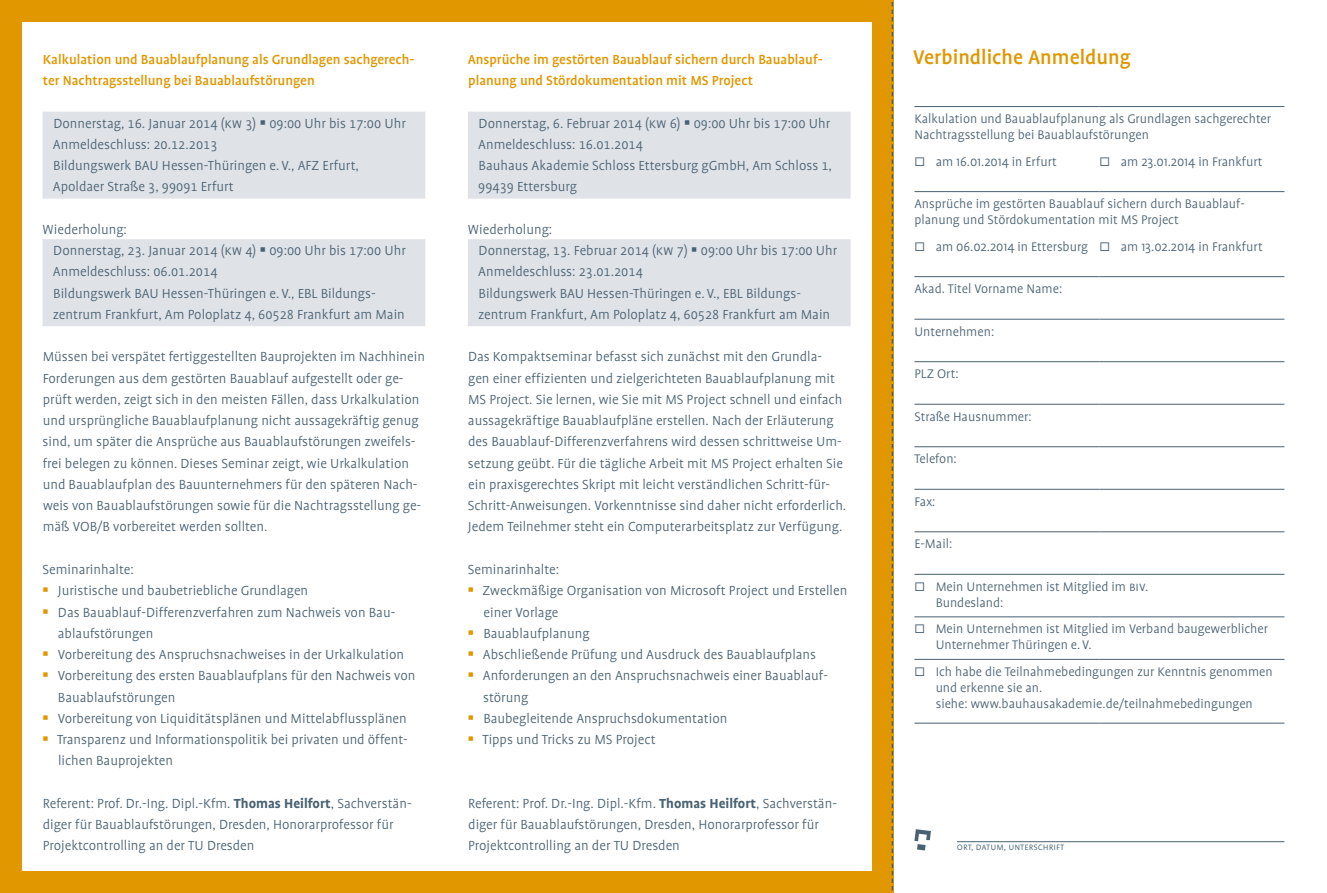
<style>
.page{position:relative;width:1327px;height:893px;background:#fff}
.page>*{position:absolute;margin:0;border:0;box-sizing:border-box;transform-origin:0 0}
.t1{font:500 22.5px "Profile OT";color:#e09700}
.t2{font:300 15px/21.3px "Profile OT";color:#496172}
.t3{font:500 15px/21.3px "Profile OT";color:#e09700}
.t4{font:300 14.25px/15.9px "Profile OT";color:#496172}
.t5{font:300 10.5px "Profile OT";color:#496172}
.s1{font-weight:700}
</style>
<div class="page">
<div style="left:872px;top:21px;width:21px;height:851px;background:#e09700"></div>
<div style="left:0;top:0;width:893px;height:21px;background:#e09700"></div>
<div style="left:0;top:872px;width:893px;height:21px;background:#e09700"></div>
<div style="left:43px;top:112px;width:382px;height:87px;background:#dfe2e7"></div>
<div style="left:43px;top:239px;width:382px;height:87px;background:#dfe2e7"></div>
<div style="left:468px;top:112px;width:382px;height:87px;background:#dfe2e7"></div>
<div style="left:468px;top:239px;width:382px;height:87px;background:#dfe2e7"></div>
<div style="left:0;top:21px;width:21px;height:851px;background:#e09700"></div>
<svg style="left:891px;top:2px;width:2px;height:889px"></svg>
<hr style="left:914px;top:106px;width:185px;height:1px;background:#496172">
<hr style="left:1099px;top:106px;width:185px;height:1px;background:#496172">
<hr style="left:914px;top:191px;width:185px;height:1px;background:#496172">
<hr style="left:1099px;top:191px;width:185px;height:1px;background:#496172">
<hr style="left:914px;top:276px;width:185px;height:1px;background:#496172">
<hr style="left:1099px;top:276px;width:185px;height:1px;background:#496172">
<hr style="left:914px;top:319px;width:185px;height:1px;background:#496172">
<hr style="left:914px;top:361px;width:185px;height:1px;background:#496172">
<hr style="left:914px;top:404px;width:185px;height:1px;background:#496172">
<hr style="left:914px;top:446px;width:185px;height:1px;background:#496172">
<hr style="left:914px;top:489px;width:185px;height:1px;background:#496172">
<hr style="left:1099px;top:319px;width:185px;height:1px;background:#496172">
<hr style="left:1099px;top:361px;width:185px;height:1px;background:#496172">
<hr style="left:1099px;top:404px;width:185px;height:1px;background:#496172">
<hr style="left:1099px;top:446px;width:185px;height:1px;background:#496172">
<hr style="left:1099px;top:489px;width:185px;height:1px;background:#496172">
<hr style="left:914px;top:531px;width:185px;height:1px;background:#496172">
<hr style="left:1099px;top:531px;width:185px;height:1px;background:#496172">
<hr style="left:914px;top:574px;width:185px;height:1px;background:#496172">
<hr style="left:1099px;top:574px;width:185px;height:1px;background:#496172">
<hr style="left:914px;top:617px;width:185px;height:1px;background:#496172">
<hr style="left:1099px;top:617px;width:185px;height:1px;background:#496172">
<hr style="left:914px;top:659px;width:185px;height:1px;background:#496172">
<hr style="left:1099px;top:659px;width:185px;height:1px;background:#496172">
<hr style="left:914px;top:723px;width:185px;height:1px;background:#496172">
<hr style="left:1099px;top:723px;width:185px;height:1px;background:#496172">
<hr style="left:957px;top:841px;width:327px;height:1px;background:#496172">
<svg style="left:914px;top:829px;width:17px;height:21px"></svg>
<p class="t3" style="left:43px;top:49px;width:373px">Kalkulation und Bauablaufplanung als Grundlagen sachgerech&shy;ter Nachtragsstellung bei Bauablaufstörungen</p>
<p class="t2" style="left:53px;top:113px;width:354px">Donnerstag, 16. Januar 2014 (KW 3) ▪ 09:00 Uhr bis 17:00 Uhr Anmeldeschluss: 20.12.2013<br>Bildungswerk BAU Hessen-Thüringen e. V., AFZ Erfurt, Apoldaer Straße 3, 99091 Erfurt</p>
<p class="t2" style="left:53px;top:219px;width:354px;text-indent:-10px">Wiederholung:<br>Donnerstag, 23. Januar 2014 (KW 4) ▪ 09:00 Uhr bis 17:00 Uhr Anmeldeschluss: 06.01.2014<br>Bildungswerk BAU Hessen-Thüringen e. V., EBL Bildungs&shy;zentrum Frankfurt, Am Poloplatz 4, 60528 Frankfurt am Main</p>
<p class="t2" style="left:43px;top:346px;width:384px">Müssen bei verspätet fertiggestellten Bauprojekten im Nachhinein Forderungen aus dem gestörten Bauablauf aufgestellt oder ge&shy;prüft werden, zeigt sich in den meisten Fällen, dass Urkalkulation und ursprüngliche Bauablaufplanung nicht aussagekräftig genug sind, um später die Ansprüche aus Bauablaufstörungen zweifels&shy;frei belegen zu können. Dieses Seminar zeigt, wie Urkalkulation und Bauablaufplan des Bauunternehmers für den späteren Nach&shy;weis von Bauablaufstörungen sowie für die Nachtragsstellung ge&shy;mäß VOB/B vorbereitet werden sollten.</p>
<p class="t2" style="left:57px;top:559px;width:360px;text-indent:-15px">Seminarinhalte:<br>Juristische und baubetriebliche Grundlagen<br>Das Bauablauf-Differenzverfahren zum Nachweis von Bau&shy;ablaufstörungen<br>Vorbereitung des Anspruchsnachweises in der Urkalkulation Vorbereitung des ersten Bauablaufplans für den Nachweis von Bauablaufstörungen<br>Vorbereitung von Liquiditätsplänen und Mittelabflussplänen Transparenz und Informationspolitik bei privaten und öffent&shy;lichen Bauprojekten</p>
<p class="t2" style="left:43px;top:793px;width:370px">Referent: Prof. Dr.-Ing. Dipl.-Kfm. <span class="s1">Thomas Heilfort</span>, Sachverstän&shy;diger für Bauablaufstörungen, Dresden, Honorarprofessor für<br>Projektcontrolling an der TU Dresden</p>
<p class="t3" style="left:468px;top:49px;width:355px">Ansprüche im gestörten Bauablauf sichern durch Bauablauf&shy;planung und Stördokumentation mit MS Project</p>
<p class="t2" style="left:478px;top:113px;width:355px">Donnerstag, 6. Februar 2014 (KW 6) ▪ 09:00 Uhr bis 17:00 Uhr Anmeldeschluss: 16.01.2014<br>Bauhaus Akademie Schloss Ettersburg gGmbH, Am Schloss 1, 99439 Ettersburg</p>
<p class="t2" style="left:478px;top:219px;width:361px;text-indent:-10px">Wiederholung:<br>Donnerstag, 13. Februar 2014 (KW 7) ▪ 09:00 Uhr bis 17:00 Uhr Anmeldeschluss: 23.01.2014<br>Bildungswerk BAU Hessen-Thüringen e. V., EBL Bildungs&shy;zentrum Frankfurt, Am Poloplatz 4, 60528 Frankfurt am Main</p>
<p class="t2" style="left:468px;top:346px;width:380px">Das Kompaktseminar befasst sich zunächst mit den Grundla&shy;gen einer effizienten und zielgerichteten Bauablaufplanung mit MS Project. Sie lernen, wie Sie mit MS Project schnell und einfach aussagekräftige Bauablaufpläne erstellen. Nach der Erläuterung des Bauablauf-Differenzverfahrens wird dessen schrittweise Um&shy;setzung geübt. Für die tägliche Arbeit mit MS Project erhalten Sie ein praxisgerechtes Skript mit leicht verständlichen Schritt-für-Schritt-Anweisungen. Vorkenntnisse sind daher nicht erforderlich.<br>Jedem Teilnehmer steht ein Computerarbeitsplatz zur Verfügung.</p>
<p class="t2" style="left:482px;top:559px;width:366px;text-indent:-15px">Seminarinhalte:<br>Zweckmäßige Organisation von Microsoft Project und Erstellen einer Vorlage<br>Bauablaufplanung<br>Abschließende Prüfung und Ausdruck des Bauablaufplans Anforderungen an den Anspruchsnachweis einer Bauablauf&shy;störung<br>Baubegleitende Anspruchsdokumentation<br>Tipps und Tricks zu MS Project</p>
<p class="t2" style="left:468px;top:793px;width:370px">Referent: Prof. Dr.-Ing. Dipl.-Kfm. <span class="s1">Thomas Heilfort</span>, Sachverstän&shy;diger für Bauablaufstörungen, Dresden, Honorarprofessor für<br>Projektcontrolling an der TU Dresden</p>
<h1 class="t1" style="left:913px;top:44px;width:219px">Verbindliche Anmeldung</h1>
<p class="t4" style="left:914px;top:111px;width:358px">Kalkulation und Bauablaufplanung als Grundlagen sachgerechter<br>Nachtragsstellung bei Bauablaufstörungen</p>
<p class="t4" style="left:914px;top:154px;width:144px">▫ am 16.01.2014 in Erfurt</p>
<p class="t4" style="left:1099px;top:154px;width:165px">▫ am 23.01.2014 in Frankfurt</p>
<p class="t4" style="left:914px;top:196px;width:332px">Ansprüche im gestörten Bauablauf sichern durch Bauablauf&shy;planung und Stördokumentation mit MS Project</p>
<p class="t4" style="left:914px;top:239px;width:350px">▫ am 06.02.2014 in Ettersburg ▫ am 13.02.2014 in Frankfurt</p>
<p class="t4" style="left:914px;top:281px;width:149px">Akad. Titel Vorname Name:</p>
<p class="t4" style="left:914px;top:324px;width:81px">Unternehmen:</p>
<p class="t4" style="left:914px;top:366px;width:46px">PLZ Ort:</p>
<p class="t4" style="left:914px;top:409px;width:119px">Straße Hausnummer:</p>
<p class="t4" style="left:914px;top:451px;width:44px">Telefon:</p>
<p class="t4" style="left:914px;top:494px;width:22px">Fax:</p>
<p class="t4" style="left:914px;top:536px;width:39px">E-Mail:</p>
<p class="t4" style="left:935px;top:579px;width:214px;text-indent:-21px">▫ Mein Unternehmen ist Mitglied im BIV.<br>Bundesland:</p>
<p class="t4" style="left:935px;top:621px;width:334px;text-indent:-21px">▫ Mein Unternehmen ist Mitglied im Verband baugewerblicher<br>Unternehmer Thüringen e. V.</p>
<p class="t4" style="left:935px;top:664px;width:338px;text-indent:-21px">▫ Ich habe die Teilnahmebedingungen zur Kenntnis genommen und erkenne sie an.<br>siehe: www.bauhausakademie.de/teilnahmebedingungen</p>
<p class="t5" style="left:957px;top:841px;width:109px">ort, datu m, u nterschri ft</p>
</div>
